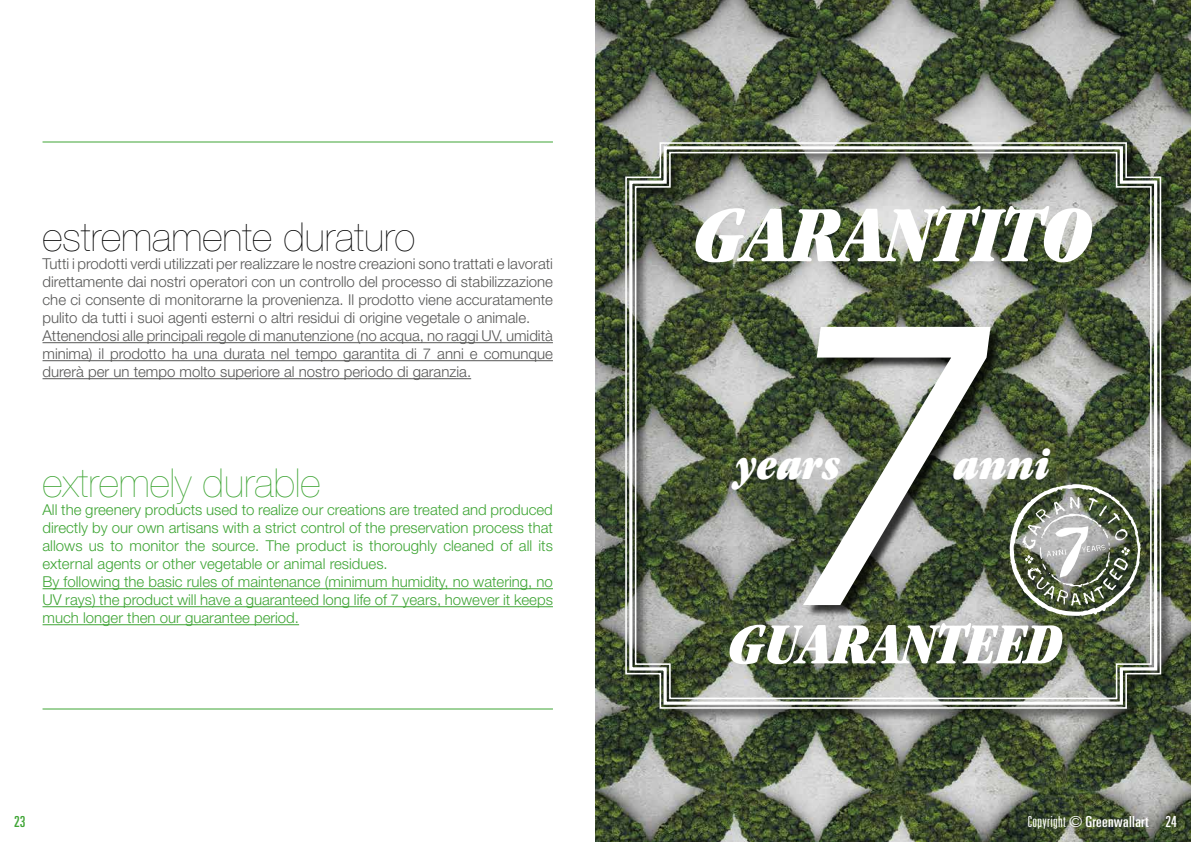
<style>
.page{position:relative;width:1191px;height:842px;background:#fff}
.page>*{position:absolute;margin:0;border:0;box-sizing:border-box;transform-origin:0 0}
.t1{font:italic 392.8px "Avenir";color:#fff}
.t2{font:italic ultra-condensed 82.3px "Garamond";color:#fff}
.t3{font:italic ultra-condensed 60.1px "Garamond";color:#fff}
.t4{font:italic ultra-condensed 45.5px "Garamond";color:#fff}
.t5{font:200 40px "Helvetica Neue";color:#000}
.t6{font:200 40px "Helvetica Neue";color:#3fa535}
.t7{font:ultra-condensed 15.2px "Univers";letter-spacing:.02em;color:#fff;scale:1.1 1}
.t8{font:ultra-condensed 15.2px "Univers";color:#3fa535}
.t9{font:300 15px/18px "Helvetica Neue";color:#575756}
.t10{font:300 15px/18px "Helvetica Neue";color:#3fa535}
.s1{font-weight:300}
</style>
<div class="page">
<img style="left:595px;top:0;width:596px;height:842px">
<div style="left:627px;top:144px;width:546px;height:577px;background:#000;opacity:.75"></div>
<svg style="left:624px;top:141px;width:538px;height:568px;background:#9aa095"></svg>
<svg style="left:627px;top:145px;width:531px;height:561px"></svg>
<svg style="left:634px;top:151px;width:518px;height:549px;background:#67715c"></svg>
<div style="left:805px;top:328px;width:198px;height:289px;background:#000;opacity:.75"></div>
<svg style="left:1008px;top:484px;width:133px;height:132px;background:#7d8574"></svg>
<hr style="left:43px;top:342px;width:510px;height:1px;background:#575756">
<hr style="left:43px;top:360px;width:510px;height:1px;background:#575756">
<hr style="left:43px;top:378px;width:428px;height:1px;background:#575756">
<hr style="left:43px;top:588px;width:510px;height:1px;background:#3fa535">
<hr style="left:43px;top:606px;width:510px;height:1px;background:#3fa535">
<hr style="left:43px;top:624px;width:256px;height:1px;background:#3fa535">
<hr style="left:43px;top:142px;width:510px;height:1px;background:#3fa535">
<hr style="left:43px;top:709px;width:510px;height:1px;background:#3fa535">
<h3 class="t5" style="left:43px;top:214px;width:374px">estremamente duraturo</h3>
<p class="t9" style="left:43px;top:254px;width:512px">Tutti i prodotti verdi utilizzati per realizzare le nostre creazioni sono trattati e lavorati direttamente dai nostri operatori con un controllo del processo di stabilizzazione che ci consente di monitorarne la provenienza. Il prodotto viene accuratamente pulito da tutti i suoi agenti esterni o altri residui di origine vegetale o animale.<br>Attenendosi alle principali regole di manutenzione (no acqua, no raggi UV, umidità minima) il prodotto ha una durata nel tempo garantita di 7 anni e comunque durerà per un tempo molto superiore al nostro periodo di garanzia.</p>
<h3 class="t6" style="left:43px;top:460px;width:279px">extremely durable</h3>
<p class="t10" style="left:43px;top:500px;width:512px">All the greenery products used to realize our creations are treated and produced directly by our own artisans with a strict control of the preservation process that allows us to monitor the source. The product is thoroughly cleaned of all its external agents or other vegetable or animal residues.<br>By following the basic rules of maintenance (minimum humidity, no watering, no UV rays) the product will have a guaranteed long life of 7 years, however it keeps much longer then our guarantee period.</p>
<h2 class="t2" style="left:694px;top:189px;width:399px">GARANTITO</h2>
<h1 class="t1" style="left:763px;top:240px;width:220px">7</h1>
<h3 class="t4" style="left:736px;top:440px;width:105px">years</h3>
<h3 class="t4" style="left:954px;top:440px;width:97px">anni</h3>
<h3 class="t3" style="left:728px;top:611px;width:335px">GUARANTEED</h3>
<p class="t8" style="left:14px;top:813px;width:13px">23</p>
<p class="t7" style="left:1027px;top:813px;width:137px"><span class="s1">Copyright ©</span> Greenwallart 24</p>
</div>
